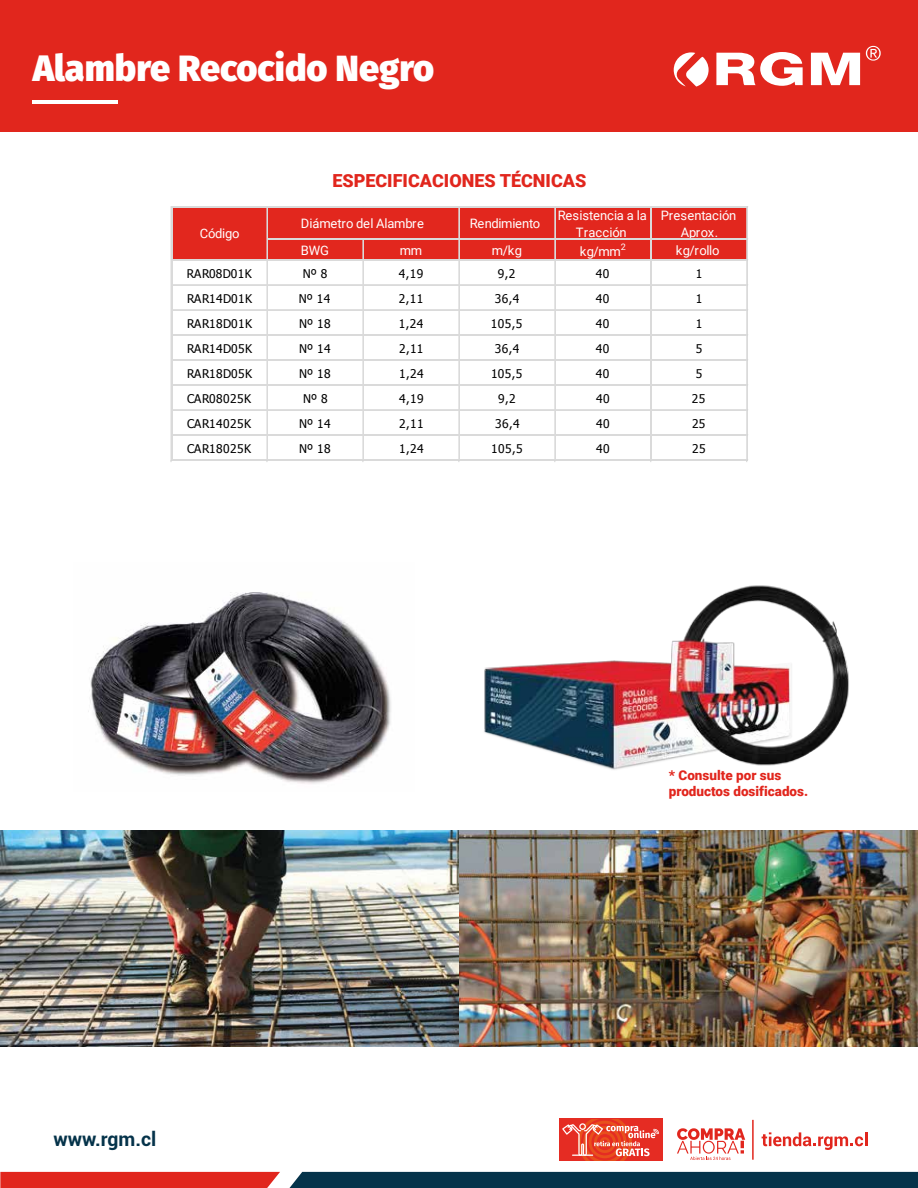
<style>
.page{position:relative;width:918px;height:1188px;background:#fff}
.page>*{position:absolute;margin:0;border:0;box-sizing:border-box;transform-origin:0 0}
.t1{font:900 36px "Fira Sans";color:#fff}
.t2{font:700 19.5px "Roboto";color:#05334a}
.t3{font:900 18px "Roboto";color:#e1261d}
.t4{font:900 13.5px/16.2px "Roboto";color:#e1261d}
.t5{font:13.05px/17px "Roboto";letter-spacing:-.02em;color:#fff;text-align:center}
.t6{font:13.05px/17px "Roboto";color:#fff;text-align:center}
.t7{font:12px "Tahoma";letter-spacing:.035em;color:#010101}
.t8{font:9px "Roboto";color:#fff}
</style>
<div class="page">
<div style="left:172px;top:208px;width:576px;height:53px;background:#e2271e"></div>
<hr style="left:172px;top:206px;width:576px;height:1px;background:#dadada">
<hr style="left:172px;top:207px;width:576px;height:1px;background:#dadada">
<hr style="left:268px;top:238px;width:480px;height:1px;background:#dadada">
<hr style="left:268px;top:239px;width:480px;height:1px;background:#dadada">
<hr style="left:172px;top:259px;width:576px;height:1px;background:#dadada">
<hr style="left:172px;top:260px;width:576px;height:1px;background:#dadada">
<hr style="left:172px;top:284px;width:576px;height:1px;background:#dadada">
<hr style="left:172px;top:285px;width:576px;height:1px;background:#dadada">
<hr style="left:172px;top:309px;width:576px;height:1px;background:#dadada">
<hr style="left:172px;top:310px;width:576px;height:1px;background:#dadada">
<hr style="left:172px;top:334px;width:576px;height:1px;background:#dadada">
<hr style="left:172px;top:335px;width:576px;height:1px;background:#dadada">
<hr style="left:172px;top:359px;width:576px;height:1px;background:#dadada">
<hr style="left:172px;top:360px;width:576px;height:1px;background:#dadada">
<hr style="left:172px;top:384px;width:576px;height:1px;background:#dadada">
<hr style="left:172px;top:385px;width:576px;height:1px;background:#dadada">
<hr style="left:172px;top:409px;width:576px;height:1px;background:#dadada">
<hr style="left:172px;top:410px;width:576px;height:1px;background:#dadada">
<hr style="left:172px;top:434px;width:576px;height:1px;background:#dadada">
<hr style="left:172px;top:435px;width:576px;height:1px;background:#dadada">
<hr style="left:171px;top:207px;width:1px;height:254px;background:#dadada">
<hr style="left:267px;top:208px;width:1px;height:253px;background:#dadada">
<hr style="left:363px;top:240px;width:1px;height:221px;background:#dadada">
<hr style="left:459px;top:208px;width:1px;height:253px;background:#dadada">
<hr style="left:555px;top:208px;width:1px;height:253px;background:#dadada">
<hr style="left:651px;top:208px;width:1px;height:253px;background:#dadada">
<hr style="left:172px;top:459px;width:576px;height:1px;background:#dadada">
<hr style="left:172px;top:460px;width:576px;height:1px;background:#dadada">
<hr style="left:746px;top:208px;width:1px;height:253px;background:#dadada">
<hr style="left:747px;top:208px;width:1px;height:253px;background:#dadada">
<div style="left:0;top:0;width:918px;height:132px;background:#e1261d"></div>
<svg style="left:674px;top:52px;width:35px;height:35px"></svg>
<svg style="left:716px;top:52px;width:87px;height:34px"></svg>
<svg style="left:811px;top:53px;width:49px;height:32px"></svg>
<svg style="left:866px;top:46px;width:15px;height:15px"></svg>
<hr style="left:752px;top:1120px;width:2px;height:40px;background:#e1261d">
<svg style="left:762px;top:1132px;width:105px;height:18px"></svg>
<svg style="left:677px;top:1128px;width:68px;height:32px"></svg>
<div style="left:0;top:1172px;width:280px;height:16px;background:#e1261d"></div>
<div style="left:290px;top:1172px;width:628px;height:16px;background:#05334a"></div>
<hr style="left:33px;top:100px;width:85px;height:4px;background:#fff">
<img style="left:0;top:831px;width:918px;height:216px">
<img style="left:88px;top:592px;width:303px;height:192px">
<img style="left:484px;top:585px;width:365px;height:185px">
<div style="left:559px;top:1119px;width:104px;height:42px;background:#e52c23"></div>
<svg style="left:562px;top:1119px;width:97px;height:42px"></svg>
<h1 class="t1" style="left:33px;top:36px;width:403px">Alambre Recocido Negro</h1>
<p class="t5" style="left:200px;top:224px;width:41px">Código</p>
<h3 class="t3" style="left:332px;top:168px;width:255px">ESPECIFICACIONES TÉCNICAS</h3>
<p class="t5" style="left:301px;top:214px;width:125px">Diámetro del Alambre</p>
<p class="t5" style="left:470px;top:214px;width:72px">Rendimiento</p>
<p class="t6" style="left:558px;top:206px;width:90px">Resistencia a la<br>Tracción</p>
<p class="t5" style="left:661px;top:206px;width:77px">Presentación<br>Aprox.</p>
<p class="t5" style="left:301px;top:241px;width:30px">BWG</p>
<p class="t5" style="left:400px;top:241px;width:24px">mm</p>
<p class="t5" style="left:492px;top:241px;width:32px">m/kg</p>
<p class="t5" style="left:580px;top:242px;width:43px">kg/mm</p>
<p class="t8" style="left:621px;top:240px;width:7px">2</p>
<p class="t5" style="left:676px;top:241px;width:45px">kg/rollo</p>
<p class="t7" style="left:187px;top:265px;width:67px">RAR08D01K</p>
<p class="t7" style="left:303px;top:265px;width:26px">Nº 8</p>
<p class="t7" style="left:399px;top:265px;width:26px">4,19</p>
<p class="t7" style="left:498px;top:265px;width:19px">9,2</p>
<p class="t7" style="left:596px;top:265px;width:15px">40</p>
<p class="t7" style="left:696px;top:265px;width:8px">1</p>
<p class="t7" style="left:187px;top:290px;width:67px">RAR14D01K</p>
<p class="t7" style="left:299px;top:290px;width:33px">Nº 14</p>
<p class="t7" style="left:399px;top:290px;width:26px">2,11</p>
<p class="t7" style="left:495px;top:290px;width:26px">36,4</p>
<p class="t7" style="left:596px;top:290px;width:15px">40</p>
<p class="t7" style="left:696px;top:290px;width:8px">1</p>
<p class="t7" style="left:187px;top:315px;width:67px">RAR18D01K</p>
<p class="t7" style="left:299px;top:315px;width:33px">Nº 18</p>
<p class="t7" style="left:399px;top:315px;width:26px">1,24</p>
<p class="t7" style="left:491px;top:315px;width:33px">105,5</p>
<p class="t7" style="left:596px;top:315px;width:15px">40</p>
<p class="t7" style="left:696px;top:315px;width:8px">1</p>
<p class="t7" style="left:187px;top:340px;width:67px">RAR14D05K</p>
<p class="t7" style="left:299px;top:340px;width:33px">Nº 14</p>
<p class="t7" style="left:399px;top:340px;width:26px">2,11</p>
<p class="t7" style="left:495px;top:340px;width:26px">36,4</p>
<p class="t7" style="left:596px;top:340px;width:15px">40</p>
<p class="t7" style="left:696px;top:340px;width:8px">5</p>
<p class="t7" style="left:187px;top:365px;width:67px">RAR18D05K</p>
<p class="t7" style="left:299px;top:365px;width:33px">Nº 18</p>
<p class="t7" style="left:399px;top:365px;width:26px">1,24</p>
<p class="t7" style="left:491px;top:365px;width:33px">105,5</p>
<p class="t7" style="left:596px;top:365px;width:15px">40</p>
<p class="t7" style="left:696px;top:365px;width:8px">5</p>
<p class="t7" style="left:187px;top:390px;width:66px">CAR08025K</p>
<p class="t7" style="left:303px;top:390px;width:26px">Nº 8</p>
<p class="t7" style="left:399px;top:390px;width:26px">4,19</p>
<p class="t7" style="left:498px;top:390px;width:19px">9,2</p>
<p class="t7" style="left:596px;top:390px;width:15px">40</p>
<p class="t7" style="left:692px;top:390px;width:15px">25</p>
<p class="t7" style="left:187px;top:415px;width:66px">CAR14025K</p>
<p class="t7" style="left:299px;top:415px;width:33px">Nº 14</p>
<p class="t7" style="left:399px;top:415px;width:26px">2,11</p>
<p class="t7" style="left:495px;top:415px;width:26px">36,4</p>
<p class="t7" style="left:596px;top:415px;width:15px">40</p>
<p class="t7" style="left:692px;top:415px;width:15px">25</p>
<p class="t7" style="left:187px;top:440px;width:66px">CAR18025K</p>
<p class="t7" style="left:299px;top:440px;width:33px">Nº 18</p>
<p class="t7" style="left:399px;top:440px;width:26px">1,24</p>
<p class="t7" style="left:491px;top:440px;width:33px">105,5</p>
<p class="t7" style="left:596px;top:440px;width:15px">40</p>
<p class="t7" style="left:692px;top:440px;width:15px">25</p>
<h2 class="t2" style="left:53px;top:1125px;width:105px">www.rgm.cl</h2>
<p class="t4" style="left:669px;top:766px;width:141px">* Consulte por sus productos dosificados.</p>
</div>
